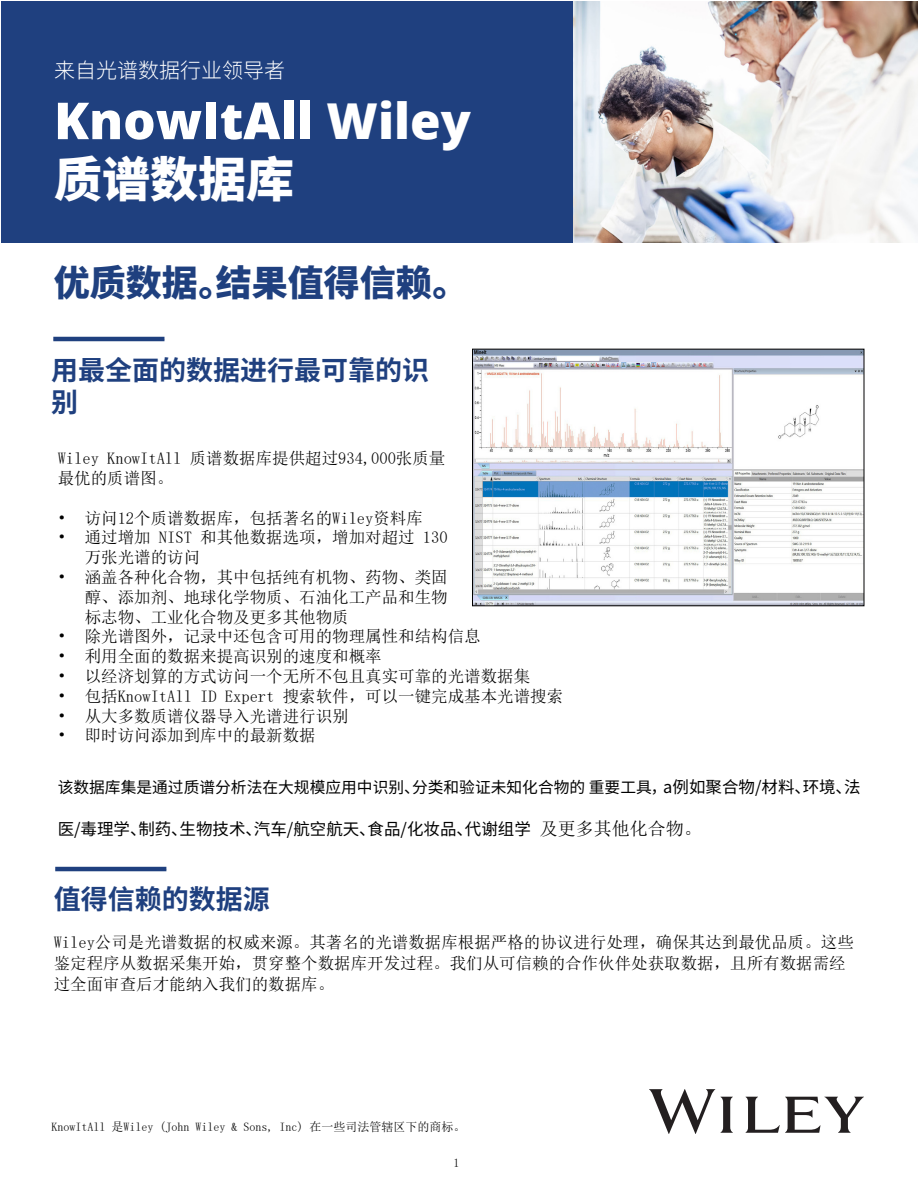
<style>
.page{position:relative;width:918px;height:1188px;background:#fff}
.page>*{position:absolute;margin:0;border:0;box-sizing:border-box;transform-origin:0 0}
.t1{font:800 51px "Open Sans";color:#fff}
.t2{font:900 48px "Noto Sans SC";color:#fff}
.t3{font:900 36px "Noto Sans SC";color:#1f407f}
.t4{font:700 27px/32.4px "Noto Sans SC";color:#1f407f}
.t5{font:300 21px "Noto Sans SC";color:#fff}
.t6{font:16.5px/19.8px "Sim Sun";color:#000}
.t7{font:16.5px "Noto Sans SC";color:#000}
.t8{font:15.75px "Noto Sans SC";color:#000}
.t9{font:12px "Sim Sun";color:#000}
.s1{font-size:49.5px}
.s2{font-size:16.5px}
.s3{font-family:"Sim Sun";font-size:18px}
</style>
<div class="page">
<img style="left:474px;top:351px;width:388px;height:253px">
<div style="left:472px;top:349px;width:392px;height:257px;border:1px solid #000"></div>
<img style="left:572px;top:1px;width:346px;height:241px">
<hr style="left:53px;top:337px;width:111px;height:4px;background:#1f407f">
<hr style="left:55px;top:867px;width:111px;height:4px;background:#1f407f">
<svg style="left:649px;top:1089px;width:215px;height:45px"></svg>
<div style="left:1px;top:1px;width:571px;height:241px;background:#1f407f"></div>
<p class="t5" style="left:54px;top:58px;width:232px">来自光谱数据行业领导者</p>
<p class="t1" style="left:54px;top:82px;width:418px">KnowItAll <span class="s1">Wiley</span></p>
<p class="t2" style="left:54px;top:152px;width:241px">质谱数据库</p>
<p class="t3" style="left:54px;top:262px;width:416px">优质数据。结果值得信赖。</p>
<p class="t4" style="left:51px;top:354px;width:380px">用最全面的数据进行最可靠的识别</p>
<p class="t6" style="left:58px;top:448px;width:389px">Wiley KnowItAll 质谱数据库提供超过934,000张质量最优的质谱图。</p>
<p class="t6" style="left:58px;top:508px;width:367px">• 访问12个质谱数据库，包括著名的Wiley资料库</p>
<p class="t6" style="left:85px;top:528px;width:365px;text-indent:-27px">• 通过增加 NIST 和其他数据选项，增加对超过 130万张光谱的访问</p>
<p class="t6" style="left:85px;top:567px;width:365px;text-align:justify;text-indent:-27px">• 涵盖各种化合物，其中包括纯有机物、药物、类固醇、添加剂、地球化学物质、石油化工产品和生物标志物、工业化合物及更多其他物质</p>
<p class="t6" style="left:58px;top:627px;width:425px">• 除光谱图外，记录中还包含可用的物理属性和结构信息</p>
<p class="t6" style="left:58px;top:646px;width:326px">• 利用全面的数据来提高识别的速度和概率</p>
<p class="t6" style="left:58px;top:666px;width:474px">• 以经济划算的方式访问一个无所不包且真实可靠的光谱数据集</p>
<p class="t6" style="left:58px;top:686px;width:507px">• 包括KnowItAll ID Expert 搜索软件，可以一键完成基本光谱搜索</p>
<p class="t6" style="left:58px;top:706px;width:293px">• 从大多数质谱仪器导入光谱进行识别</p>
<p class="t6" style="left:58px;top:726px;width:260px">• 即时访问添加到库中的最新数据</p>
<p class="t8" style="left:58px;top:778px;width:804px">该数据库集是通过质谱分析法在大规模应用中识别、分类和验证未知化合物的 重要工具，<span class="s2">a例如聚合物/材料、环境、法</span></p>
<p class="t7" style="left:58px;top:820px;width:646px">医/毒理学、制药、生物技术、汽车/航空航天、食品/化妆品、代谢组学 <span class="s3">及更多其他化合物。</span></p>
<p class="t4" style="left:54px;top:884px;width:217px">值得信赖的数据源</p>
<p class="t6" style="left:54px;top:931px;width:802px;line-height:21px">Wiley公司是光谱数据的权威来源。其著名的光谱数据库根据严格的协议进行处理，确保其达到最优品质。这些鉴定程序从数据采集开始，贯穿整个数据库开发过程。我们从可信赖的合作伙伴处获取数据，且所有数据需经过全面审查后才能纳入我们的数据库。</p>
<p class="t9" style="left:51px;top:1121px;width:415px">KnowItAll 是Wiley (John Wiley &amp; Sons, Inc) 在一些司法管辖区下的商标。</p>
<p class="t9" style="left:453px;top:1156px;width:7px">1</p>
</div>
